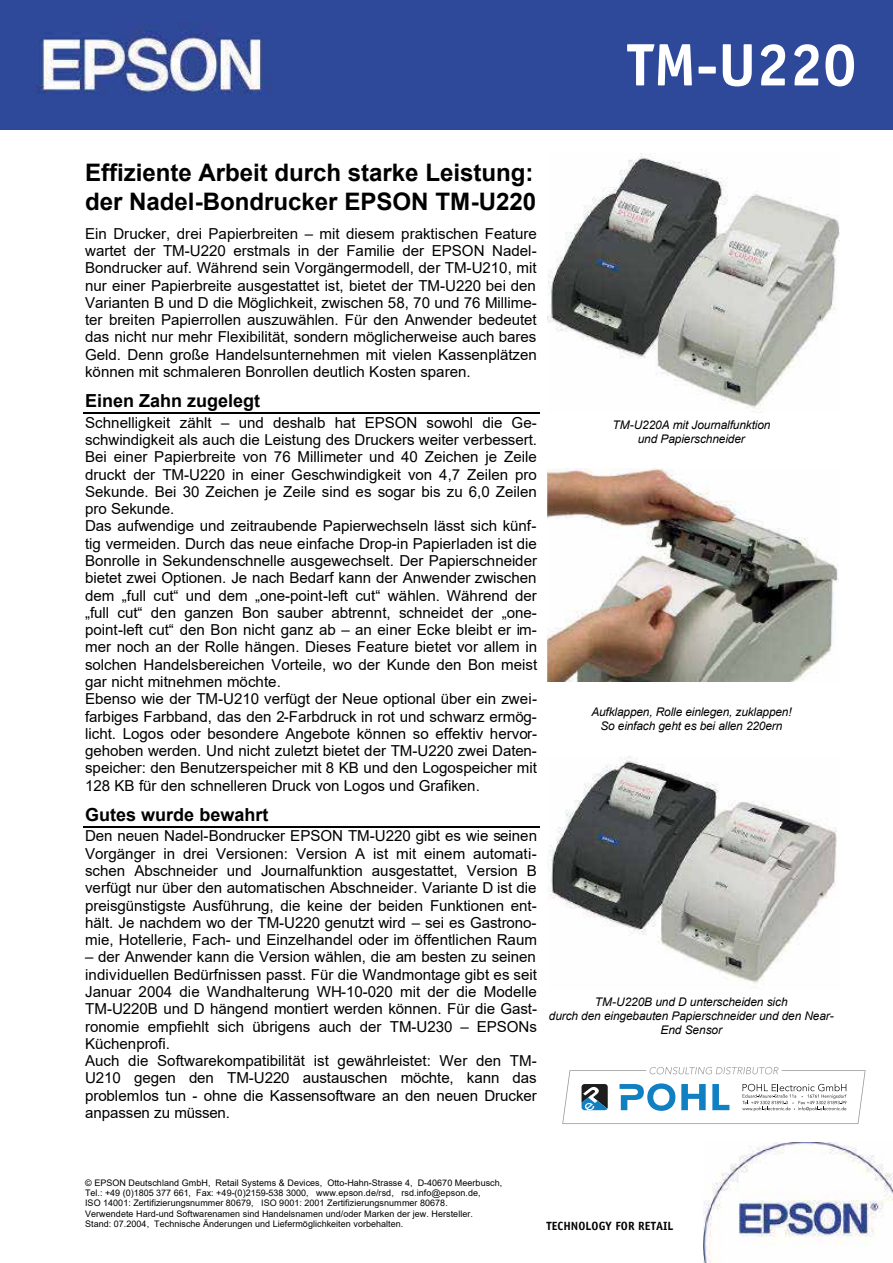
<style>
.page{position:relative;width:893px;height:1263px;background:#fff}
.page>*{position:absolute;margin:0;border:0;box-sizing:border-box;transform-origin:0 0}
.t1{font:700 60.15px "ITC Officina Sans";color:#fff}
.t2{font:700 24.15px/28.8px "Arial";letter-spacing:-.005em;color:#000}
.t3{font:700 18px "Arial";color:#000}
.t4{font:15.15px/17.2px "Arial";letter-spacing:-.005em;color:#000;text-align:justify}
.t5{font:italic 11.85px/14.1px "Arial";letter-spacing:-.01em;color:#000;text-align:center}
.t6{font:700 11.85px "ITC Officina Sans";letter-spacing:.005em;color:#000}
.t7{font:9px/10.5px "Arial";letter-spacing:.005em;color:#000}
</style>
<div class="page">
<img style="left:0;top:0;width:893px;height:130px">
<img style="left:703px;top:1142px;width:190px;height:121px">
<hr style="left:83px;top:413px;width:456px;height:1px;background:#000">
<hr style="left:83px;top:826px;width:456px;height:1px;background:#000">
<img style="left:548px;top:154px;width:291px;height:259px">
<img style="left:548px;top:469px;width:291px;height:213px">
<img style="left:548px;top:756px;width:289px;height:228px">
<svg style="left:562px;top:1067px;width:303px;height:57px"></svg>
<h1 class="t1" style="left:627px;top:27px;width:231px">TM-U220</h1>
<h2 class="t2" style="left:85px;top:159px;width:453px">Effiziente Arbeit durch starke Leistung: der Nadel-Bondrucker EPSON TM-U220</h2>
<p class="t4" style="left:85px;top:225px;width:453px">Ein Drucker, drei Papierbreiten – mit diesem praktischen Feature wartet der TM-U220 erstmals in der Familie der EPSON Nadel-Bondrucker auf. Während sein Vorgängermodell, der TM-U210, mit nur einer Papierbreite ausgestattet ist, bietet der TM-U220 bei den Varianten B und D die Möglichkeit, zwischen 58, 70 und 76 Millime&shy;ter breiten Papierrollen auszuwählen. Für den Anwender bedeutet das nicht nur mehr Flexibilität, sondern möglicherweise auch bares Geld. Denn große Handelsunternehmen mit vielen Kassenplätzen können mit schmaleren Bonrollen deutlich Kosten sparen.</p>
<p class="t3" style="left:85px;top:388px;width:177px">Einen Zahn zugelegt</p>
<p class="t4" style="left:85px;top:414px;width:453px;text-align:left">Schnelligkeit zählt – und deshalb hat EPSON sowohl die Ge&shy;schwindigkeit als auch die Leistung des Druckers weiter verbessert.<br>Bei einer Papierbreite von 76 Millimeter und 40 Zeichen je Zeile druckt der TM-U220 in einer Geschwindigkeit von 4,7 Zeilen pro Sekunde. Bei 30 Zeichen je Zeile sind es sogar bis zu 6,0 Zeilen pro Sekunde.<br>Das aufwendige und zeitraubende Papierwechseln lässt sich künf&shy;tig vermeiden. Durch das neue einfache Drop-in Papierladen ist die Bonrolle in Sekundenschnelle ausgewechselt. Der Papierschneider bietet zwei Optionen. Je nach Bedarf kann der Anwender zwischen dem „full cut“ und dem „one-point-left cut“ wählen. Während der „full cut“ den ganzen Bon sauber abtrennt, schneidet der „one&shy;point-left cut“ den Bon nicht ganz ab – an einer Ecke bleibt er im&shy;mer noch an der Rolle hängen. Dieses Feature bietet vor allem in solchen Handelsbereichen Vorteile, wo der Kunde den Bon meist gar nicht mitnehmen möchte.<br>Ebenso wie der TM-U210 verfügt der Neue optional über ein zwei&shy;farbiges Farbband, das den 2-Farbdruck in rot und schwarz ermög&shy;licht. Logos oder besondere Angebote können so effektiv hervor&shy;gehoben werden. Und nicht zuletzt bietet der TM-U220 zwei Daten&shy;speicher: den Benutzerspeicher mit 8 KB und den Logospeicher mit 128 KB für den schnelleren Druck von Logos und Grafiken.</p>
<p class="t3" style="left:85px;top:802px;width:185px">Gutes wurde bewahrt</p>
<p class="t4" style="left:85px;top:827px;width:453px">Den neuen Nadel-Bondrucker EPSON TM-U220 gibt es wie seinen Vorgänger in drei Versionen: Version A ist mit einem automati&shy;schen Abschneider und Journalfunktion ausgestattet, Version B verfügt nur über den automatischen Abschneider. Variante D ist die preisgünstigste Ausführung, die keine der beiden Funktionen ent&shy;hält. Je nachdem wo der TM-U220 genutzt wird – sei es Gastrono&shy;mie, Hotellerie, Fach- und Einzelhandel oder im öffentlichen Raum</p>
<p class="t4" style="left:85px;top:948px;width:453px;text-align:left">– der Anwender kann die Version wählen, die am besten zu seinen individuellen Bedürfnissen passt. Für die Wandmontage gibt es seit Januar 2004 die Wandhalterung WH-10-020 mit der die Modelle TM-U220B und D hängend montiert werden können. Für die Gast&shy;ronomie empfiehlt sich übrigens auch der TM-U230 – EPSONs Küchenprofi.<br>Auch die Softwarekompatibilität ist gewährleistet: Wer den TM-U210 gegen den TM-U220 austauschen möchte, kann das problemlos tun - ohne die Kassensoftware an den neuen Drucker anpassen zu müssen.</p>
<p class="t5" style="left:613px;top:417px;width:159px">TM-U220A mit Journalfunktion und Papierschneider</p>
<p class="t5" style="left:591px;top:705px;width:202px">Aufklappen, Rolle einlegen, zuklappen!<br>So einfach geht es bei allen 220ern</p>
<p class="t5" style="left:549px;top:995px;width:286px">TM-U220B und D unterscheiden sich<br>durch den eingebauten Papierschneider und den Near-<br>End Sensor</p>
<p class="t7" style="left:85px;top:1177px;width:419px">© EPSON Deutschland GmbH, Retail Systems &amp; Devices, Otto-Hahn-Strasse 4, D-40670 Meerbusch, Tel.: +49 (0)1805 377 661, Fax: +49-(0)2159-538 3000, www.epson.de/rsd, rsd.info@epson.de,<br>ISO 14001: Zertifizierungsnummer 80679, ISO 9001: 2001 Zertifizierungsnummer 80678.<br>Verwendete Hard-und Softwarenamen sind Handelsnamen und/oder Marken der jew. Hersteller.<br>Stand: 07.2004, Technische Änderungen und Liefermöglichkeiten vorbehalten.</p>
<p class="t6" style="left:546px;top:1219px;width:129px">TECHNOLOGY FOR RETAIL</p>
</div>
